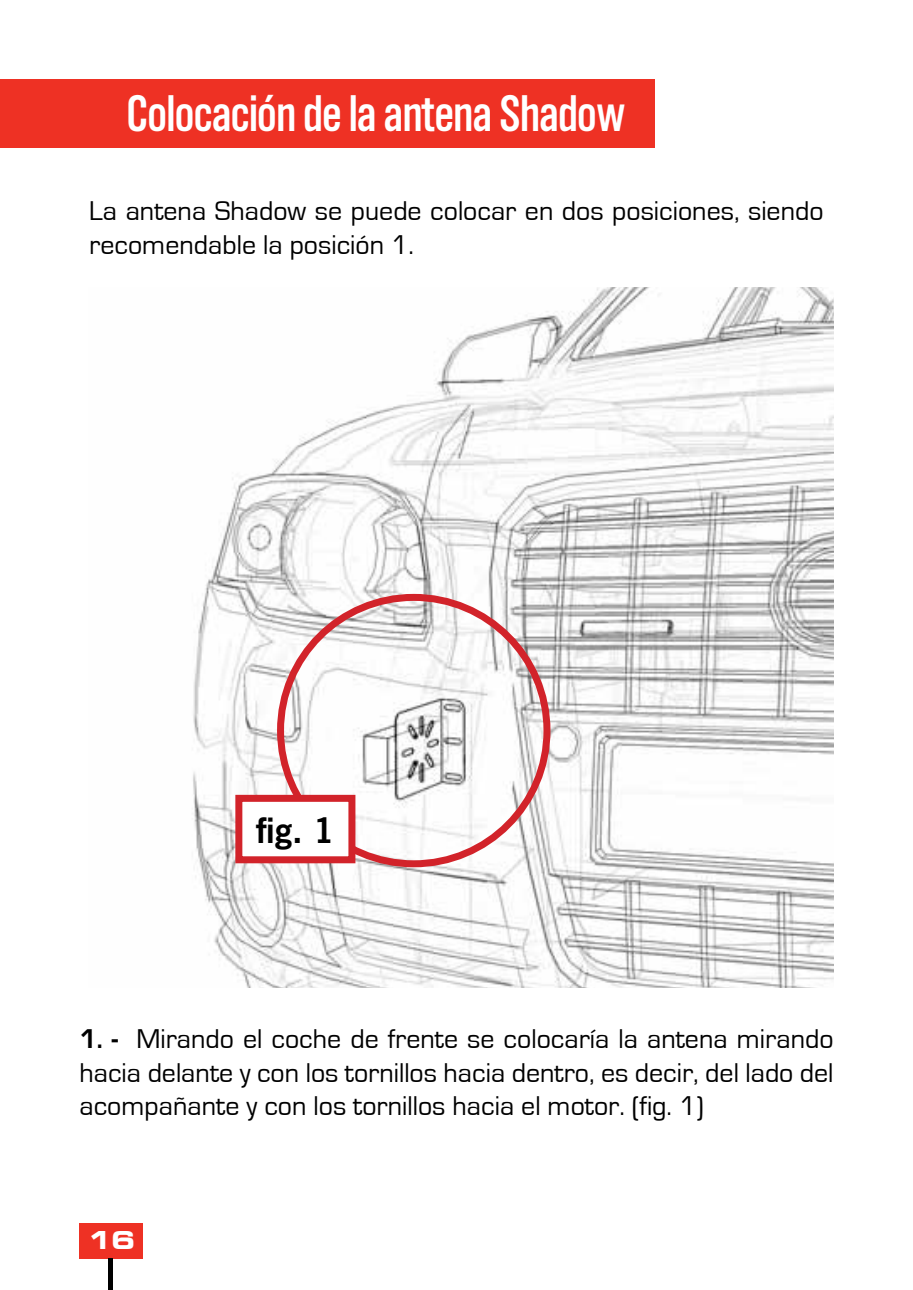
<style>
.page{position:relative;width:913px;height:1290px;background:#fff}
.page>*{position:absolute;margin:0;border:0;box-sizing:border-box;transform-origin:0 0}
.t1{font:49px "Cg Alpin Gth No 3";color:#fff}
.t2{font:700 35px "News Gothic BT";color:#000}
.t3{font:28px/33.6px "Eurostile";color:#000}
.t4{font:24.5px "Eurostile Bold Extended Two";color:#fff}
.s1{font-weight:700}
</style>
<div class="page">
<div style="left:79px;top:1223px;width:64px;height:35px;background:#ee3124"></div>
<hr style="left:109px;top:1258px;width:4px;height:32px;background:#000">
<div style="left:0;top:79px;width:655px;height:69px;background:#ee3124"></div>
<img style="left:193px;top:288px;width:640px;height:699px">
<div style="left:277px;top:594px;width:273px;height:273px;border:7px solid #d2232a;border-radius:50%"></div>
<div style="left:239px;top:798px;width:113px;height:62px;background:#fff"></div>
<div style="left:235px;top:795px;width:120px;height:68px;border:7px solid #d2232a"></div>
<h1 class="t1" style="left:126px;top:85px;width:500px">Colocación de la antena Shadow</h1>
<p class="t3" style="left:89px;top:195px;width:736px">La antena Shadow se puede colocar en dos posiciones, siendo recomendable la posición 1.</p>
<p class="t2" style="left:256px;top:809px;width:80px">fig. 1</p>
<p class="t3" style="left:79px;top:1023px;width:755px;text-align:justify"><span class="s1">1. -</span> Mirando el coche de frente se colocaría la antena mirando hacia delante y con los tornillos hacia dentro, es decir, del lado del acompañante y con los tornillos hacia el motor. (fig. 1)</p>
<p class="t4" style="left:87px;top:1223px;width:50px">16</p>
</div>
